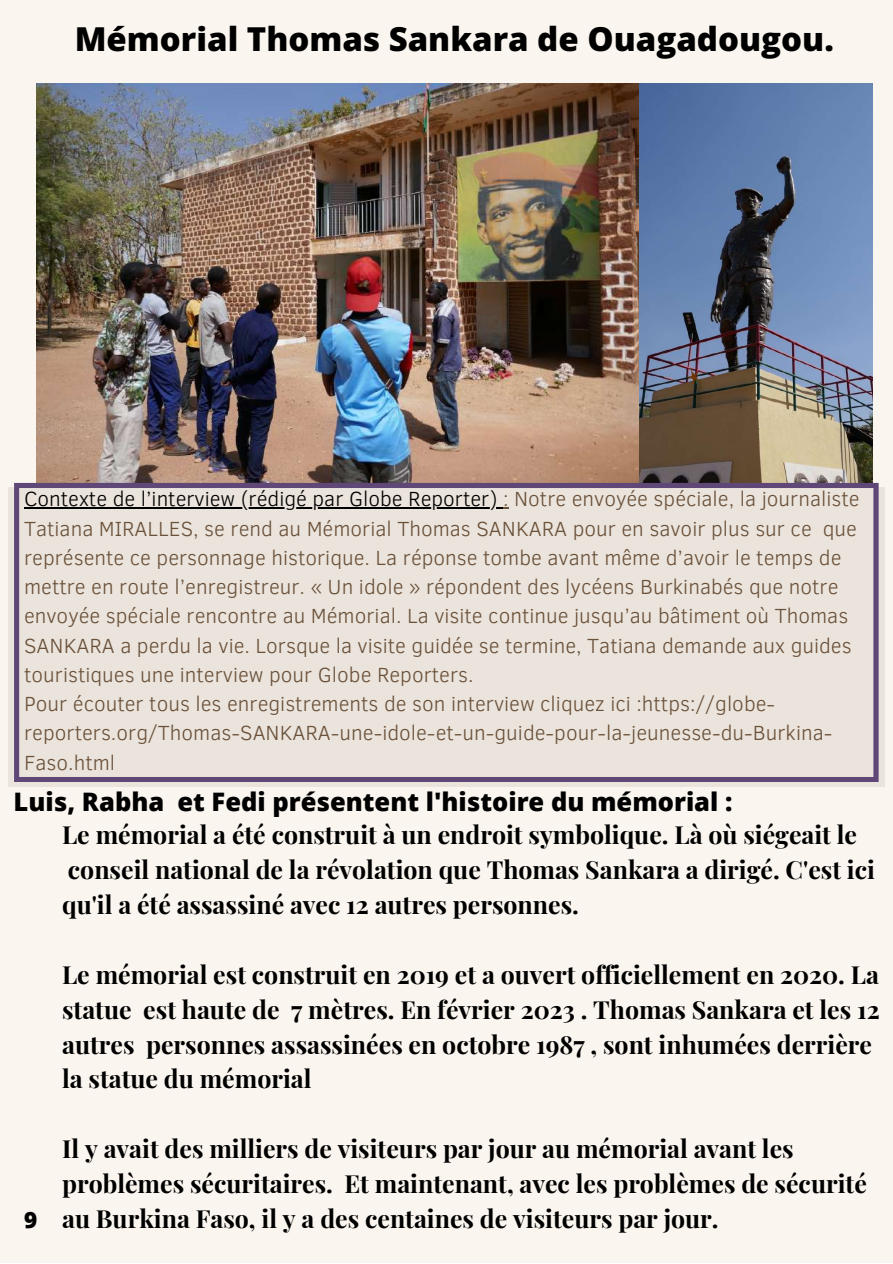
<style>
.page{position:relative;width:893px;height:1264px;background:#fff}
.page>*{position:absolute;margin:0;border:0;box-sizing:border-box;transform-origin:0 0}
.t1{font:800 33px "Open Sans";color:#000}
.t2{font:800 25.5px "Open Sans";color:#000}
.t3{font:700 24.9px/34.8px "Playfair Display";color:#000}
.t4{font:300 21px/29.2px "Clear Sans";color:#6a513a}
.s1{color:#000}
.s2{font-family:"Open Sans";font-weight:800;font-size:22.5px}
</style>
<div class="page">
<div style="left:0;top:0;width:892px;height:1262px;background:#faf5ef"></div>
<img style="left:37px;top:84px;width:835px;height:399px">
<div style="left:8px;top:487px;width:876px;height:299px;background:#ebe4dc"></div>
<svg style="left:14px;top:483px;width:864px;height:299px"></svg>
<h1 class="t1" style="left:75px;top:16px;width:760px">Mémorial Thomas Sankara de Ouagadougou.</h1>
<p class="t4" style="left:24px;top:483px;width:836px"><span class="s1">Contexte de l’interview (rédigé par Globe Reporter)</span> : Notre envoyée spéciale, la journaliste Tatiana MIRALLES, se rend au Mémorial Thomas SANKARA pour en savoir plus sur ce que représente ce personnage historique. La réponse tombe avant même d’avoir le temps de mettre en route l’enregistreur. « Un idole » répondent des lycéens Burkinabés que notre envoyée spéciale rencontre au Mémorial. La visite continue jusqu’au bâtiment où Thomas SANKARA a perdu la vie. Lorsque la visite guidée se termine, Tatiana demande aux guides touristiques une interview pour Globe Reporters.<br>Pour écouter tous les enregistrements de son interview cliquez ici :https://globe&shy;reporters.org/Thomas-SANKARA-une-idole-et-un-guide-pour-la-jeunesse-du-Burkina-Faso.html</p>
<p class="t2" style="left:14px;top:784px;width:720px">Luis, Rabha et Fedi présentent l'histoire du mémorial :</p>
<p class="t3" style="left:62px;top:816px;width:814px">Le mémorial a été construit à un endroit symbolique. Là où siégeait le conseil national de la révolation que Thomas Sankara a dirigé. C'est ici qu'il a été assassiné avec 12 autres personnes.</p>
<p class="t3" style="left:62px;top:956px;width:819px">Le mémorial est construit en 2019 et a ouvert officiellement en 2020. La statue est haute de 7 mètres. En février 2023 . Thomas Sankara et les 12 autres personnes assassinées en octobre 1987 , sont inhumées derrière la statue du mémorial</p>
<p class="t3" style="left:62px;top:1130px;width:733px">Il y avait des milliers de visiteurs par jour au mémorial avant les</p>
<p class="t3" style="left:62px;top:1165px;width:806px">problèmes sécuritaires. Et maintenant, avec les problèmes de sécurité</p>
<p class="t3" style="left:24px;top:1200px;width:696px"><span class="s2">9</span> au Burkina Faso, il y a des centaines de visiteurs par jour.</p>
</div>
